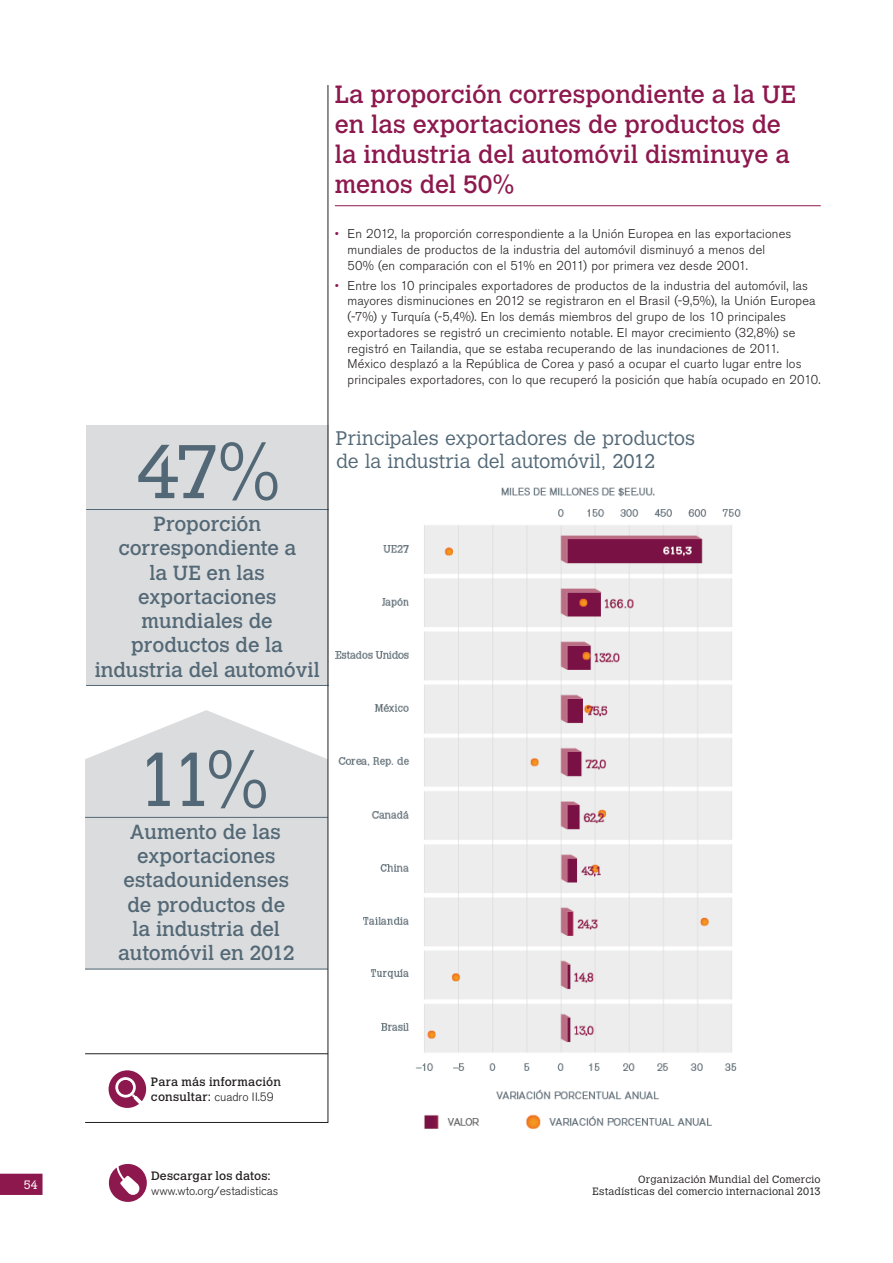
<style>
.page{position:relative;width:893px;height:1263px;background:#fff}
.page>*{position:absolute;margin:0;border:0;box-sizing:border-box;transform-origin:0 0}
.t1{font:300 75px "Calvert MT Std";color:#536876}
.t2{font:24.75px/29.7px "Calvert MT Std";letter-spacing:-.005em;color:#8d184e}
.t3{font:20.25px/24.3px "Calvert MT Std";letter-spacing:-.005em;color:#536876;text-align:center}
.t4{font:300 19.5px/22.5px "Calvert MT Std";letter-spacing:-.005em;color:#536876}
.t5{font:300 12.75px/15.8px "Akzidenz Grotesk BE";letter-spacing:.01em;color:#231f20}
.t6{font:300 12px "Akzidenz Grotesk BE";color:#231f20}
.t7{font:12px "Calvert MT Std";letter-spacing:.015em;color:#231f20}
.t8{font:300 12px "Calvert MT Std";color:#fff}
.t9{font:300 10.5px/12px "Calvert MT Std";letter-spacing:.015em;color:#231f20;text-align:right}
.s1{font-family:"Calvert MT Std";font-weight:400}
</style>
<div class="page">
<hr style="left:86px;top:509px;width:243px;height:1px;background:#536876">
<hr style="left:86px;top:685px;width:243px;height:1px;background:#536876">
<hr style="left:335px;top:205px;width:486px;height:1px;background:#8d184e">
<svg style="left:85px;top:85px;width:243px;height:1038px"></svg>
<hr style="left:85px;top:1053px;width:243px;height:1px;background:#231f20">
<img style="left:336px;top:487px;width:405px;height:641px">
<svg style="left:0;top:1174px;width:43px;height:21px"></svg>
<svg style="left:108px;top:1164px;width:39px;height:38px"></svg>
<p class="t8" style="left:24px;top:1180px;width:16px">54</p>
<h2 class="t2" style="left:335px;top:82px;width:463px">La proporción correspondiente a la UE en las exportaciones de productos de la industria del automóvil disminuye a menos del 50%</h2>
<p class="t5" style="left:348px;top:227px;width:445px">En 2012, la proporción correspondiente a la Unión Europea en las exportaciones mundiales de productos de la industria del automóvil disminuyó a menos del<br>50% (en comparación con el 51% en 2011) por primera vez desde 2001.</p>
<p class="t5" style="left:348px;top:279px;width:474px">Entre los 10 principales exportadores de productos de la industria del automóvil, las mayores disminuciones en 2012 se registraron en el Brasil (-9,5%), la Unión Europea (-7%) y Turquía (-5,4%). En los demás miembros del grupo de los 10 principales exportadores se registró un crecimiento notable. El mayor crecimiento (32,8%) se registró en Tailandia, que se estaba recuperando de las inundaciones de 2011.<br>México desplazó a la República de Corea y pasó a ocupar el cuarto lugar entre los principales exportadores, con lo que recuperó la posición que había ocupado en 2010.</p>
<h1 class="t1" style="left:137px;top:442px;width:145px">47%</h1>
<h3 class="t3" style="left:95px;top:513px;width:227px">Proporción correspondiente a<br>la UE en las exportaciones mundiales de productos de la industria del automóvil</h3>
<h3 class="t4" style="left:336px;top:428px;width:361px">Principales exportadores de productos de la industria del automóvil, 2012</h3>
<h1 class="t1" style="left:137px;top:750px;width:133px">11%</h1>
<h3 class="t3" style="left:118px;top:821px;width:178px">Aumento de las exportaciones estadounidenses de productos de la industria del automóvil en 2012</h3>
<p class="t7" style="left:151px;top:1077px;width:131px">Para más información</p>
<p class="t6" style="left:151px;top:1092px;width:124px"><span class="s1">consultar:</span> cuadro II.59</p>
<p class="t7" style="left:151px;top:1171px;width:121px">Descargar los datos:</p>
<p class="t6" style="left:151px;top:1186px;width:129px">www.wto.org/estadisticas</p>
<p class="t9" style="left:593px;top:1174px;width:230px">Organización Mundial del Comercio<br>Estadísticas del comercio internacional 2013</p>
</div>
